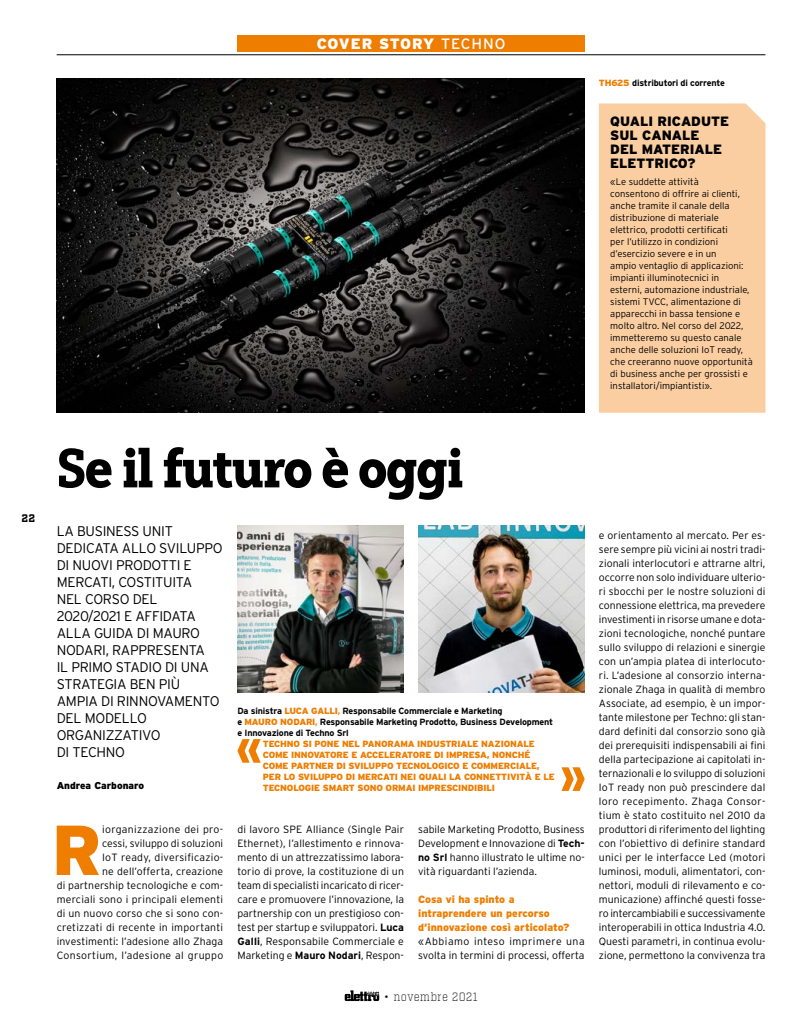
<style>
.page{position:relative;width:808px;height:1021px;background:#fff}
.page>*{position:absolute;margin:0;border:0;box-sizing:border-box;transform-origin:0 0}
.ge_testo_capolettera{font:900 70.5px "Interstate";color:#ef7d00}
.ge_titolo_55{font:55px "Yorkten Slab Con Bla";letter-spacing:-.03em;color:#000}
.t1{font:900 15px "Interstate";letter-spacing:.035em;color:#fff}
.ge_sommario{font:300 14px/17px "Interstate";letter-spacing:-.02em;color:#000}
.ge_box_titolo{font:900 13.5px/14px "Interstate";color:#000}
.t2{font:300 12px "Factoria";letter-spacing:.07em;color:#000;scale:.85 1}
.t3{font:700 11px "Factoria";color:#000}
.ge_testo{font:300 10.5px/14px "Interstate";color:#000}
.ge_testo_capolettera-2{font:300 10.5px/14px "Interstate";letter-spacing:.01em;color:#000;text-align:justify}
.ge_titolino_intervis{font:900 10.5px/14px "Interstate";color:#ef7d00}
.ge_firma{font:900 10px "Interstate";color:#000}
.ge_box_testo{font:300 9.5px/12px "Interstate";color:#000}
.ge_didascalia{font:900 9px/11px "Interstate";letter-spacing:-.02em;color:#ef7d00}
.ge_didascalia-2{font:700 9px "Interstate";letter-spacing:-.02em;color:#000}
.s1{font-weight:400}
.s2{font-weight:900;color:#ef7d00}
.s3{color:#ef7d00}
.s4{font-weight:700}
.s5{font-weight:500}
</style>
<div class="page">
<svg style="left:345px;top:990px;width:35px;height:11px"></svg>
<hr style="left:57px;top:54px;width:708px;height:1px;background:#000">
<div style="left:237px;top:35px;width:348px;height:17px;background:#ef7d00"></div>
<img style="left:57px;top:79px;width:528px;height:334px">
<div style="left:599px;top:103px;width:166px;height:310px;background:#fbcea2"></div>
<svg style="left:237px;top:739px;width:24px;height:23px"></svg>
<img style="left:237px;top:526px;width:167px;height:167px">
<img style="left:418px;top:526px;width:167px;height:167px">
<svg style="left:561px;top:767px;width:24px;height:24px"></svg>
<h3 class="t1" style="left:317px;top:35px;width:190px">COVER STORY <span class="s1">TECHNO</span></h3>
<p class="ge_didascalia-2" style="left:599px;top:78px;width:128px"><span class="s2">TH625</span> distributori di corrente</p>
<p class="ge_box_titolo" style="left:610px;top:114px;width:120px">QUALI RICADUTE<br>SUL CANALE<br>DEL MATERIALE<br>ELETTRICO?</p>
<p class="ge_box_testo" style="left:610px;top:176px;width:144px">«Le suddette attività<br>consentono di offrire ai clienti, anche tramite il canale della distribuzione di materiale elettrico, prodotti certificati<br>per l’utilizzo in condizioni d’esercizio severe e in un<br>ampio ventaglio di applicazioni: impianti illuminotecnici in esterni, automazione industriale, sistemi TVCC, alimentazione di apparecchi in bassa tensione e molto altro. Nel corso del 2022, immetteremo su questo canale anche delle soluzioni IoT ready, che creeranno nuove opportunità di business anche per grossisti e installatori/impiantisti».</p>
<p class="t3" style="left:22px;top:511px;width:15px">22</p>
<p class="ge_titolo_55" style="left:57px;top:434px;width:408px">Se il futuro è oggi</p>
<p class="ge_sommario" style="left:57px;top:522px;width:167px">LA BUSINESS UNIT<br>DEDICATA ALLO SVILUPPO<br>DI NUOVI PRODOTTI E<br>MERCATI, COSTITUITA<br>NEL CORSO DEL<br>2020/2021 E AFFIDATA<br>ALLA GUIDA DI MAURO<br>NODARI, RAPPRESENTA<br>IL PRIMO STADIO DI UNA<br>STRATEGIA BEN PIÙ<br>AMPIA DI RINNOVAMENTO<br>DEL MODELLO<br>ORGANIZZATIVO<br>DI TECHNO</p>
<p class="ge_firma" style="left:57px;top:780px;width:89px">Andrea Carbonaro</p>
<p class="ge_didascalia-2" style="left:237px;top:705px;width:266px">Da sinistra <span class="s2">LUCA GALLI</span><span class="s3">,</span> Responsabile Commerciale e Marketing</p>
<p class="ge_didascalia-2" style="left:237px;top:716px;width:317px">e <span class="s2">MAURO NODARI</span><span class="s3">,</span> Responsabile Marketing Prodotto, Business Development</p>
<p class="ge_didascalia-2" style="left:237px;top:727px;width:113px">e Innovazione di Techno Srl</p>
<p class="ge_didascalia" style="left:263px;top:738px;width:293px">TECHNO SI PONE NEL PANORAMA INDUSTRIALE NAZIONALE COME INNOVATORE E ACCELERATORE DI IMPRESA, NONCHÉ COME PARTNER DI SVILUPPO TECNOLOGICO E COMMERCIALE, PER LO SVILUPPO DI MERCATI NEI QUALI LA CONNETTIVITÀ E LE TECNOLOGIE SMART SONO ORMAI IMPRESCINDIBILI</p>
<p class="ge_testo_capolettera-2" style="left:57px;top:822px;width:168px;text-align:right">iorganizzazione dei pro-<br>cessi, sviluppo di soluzioni<br>IoT ready, diversificazio-<br>ne dell’offerta, creazione<br>di partnership tecnologiche e com&shy;merciali sono i principali elementi di un nuovo corso che si sono con&shy;cretizzati di recente in importanti investimenti: l’adesione allo Zhaga<br>Consortium, l’adesione al gruppo</p>
<p class="ge_testo_capolettera-2" style="left:237px;top:822px;width:168px">di lavoro SPE Alliance (Single Pair Ethernet), l’allestimento e rinnova&shy;mento di un attrezzatissimo labora&shy;torio di prove, la costituzione di un team di specialisti incaricato di ricer&shy;care e promuovere l’innovazione, la partnership con un prestigioso con&shy;test per startup e sviluppatori. <span class="s4">Luca Galli</span>, Responsabile Commerciale e Marketing e <span class="s4">Mauro Nodari</span>, Respon-</p>
<p class="ge_testo_capolettera" style="left:52px;top:809px;width:52px">R</p>
<p class="ge_testo_capolettera-2" style="left:418px;top:822px;width:168px">sabile Marketing Prodotto, Business Development e Innovazione di <span class="s4">Tech&shy;no Srl</span> hanno illustrato le ultime no&shy;vità riguardanti l’azienda.</p>
<p class="ge_titolino_intervis" style="left:418px;top:892px;width:153px">Cosa vi ha spinto a intraprendere un percorso d’innovazione così articolato?</p>
<p class="ge_testo" style="left:418px;top:934px;width:168px">«Abbiamo inteso imprimere una svolta in termini di processi, offerta</p>
<p class="t2" style="left:384px;top:989px;width:112px"><span class="s5">•</span> novembre 2021</p>
<p class="ge_testo" style="left:599px;top:528px;width:168px;text-align:justify">e orientamento al mercato. Per es&shy;sere sempre più vicini ai nostri tradi&shy;zionali interlocutori e attrarne altri, occorre non solo individuare ulterio&shy;ri sbocchi per le nostre soluzioni di connessione elettrica, ma prevedere investimenti in risorse umane e dota&shy;zioni tecnologiche, nonché puntare sullo sviluppo di relazioni e sinergie con un’ampia platea di interlocuto&shy;ri. L’adesione al consorzio interna&shy;zionale Zhaga in qualità di membro Associate, ad esempio, è un impor&shy;tante milestone per Techno: gli stan&shy;dard definiti dal consorzio sono già dei prerequisiti indispensabili ai fini della partecipazione ai capitolati in&shy;ternazionali e lo sviluppo di soluzioni IoT ready non può prescindere dal loro recepimento. Zhaga Consor&shy;tium è stato costituito nel 2010 da produttori di riferimento del lighting con l’obiettivo di definire standard unici per le interfacce Led (motori luminosi, moduli, alimentatori, con&shy;nettori, moduli di rilevamento e co&shy;municazione) affinché questi fosse&shy;ro intercambiabili e successivamente interoperabili in ottica Industria 4.0.<br>Questi parametri, in continua evolu&shy;zione, permettono la convivenza tra</p>
</div>
